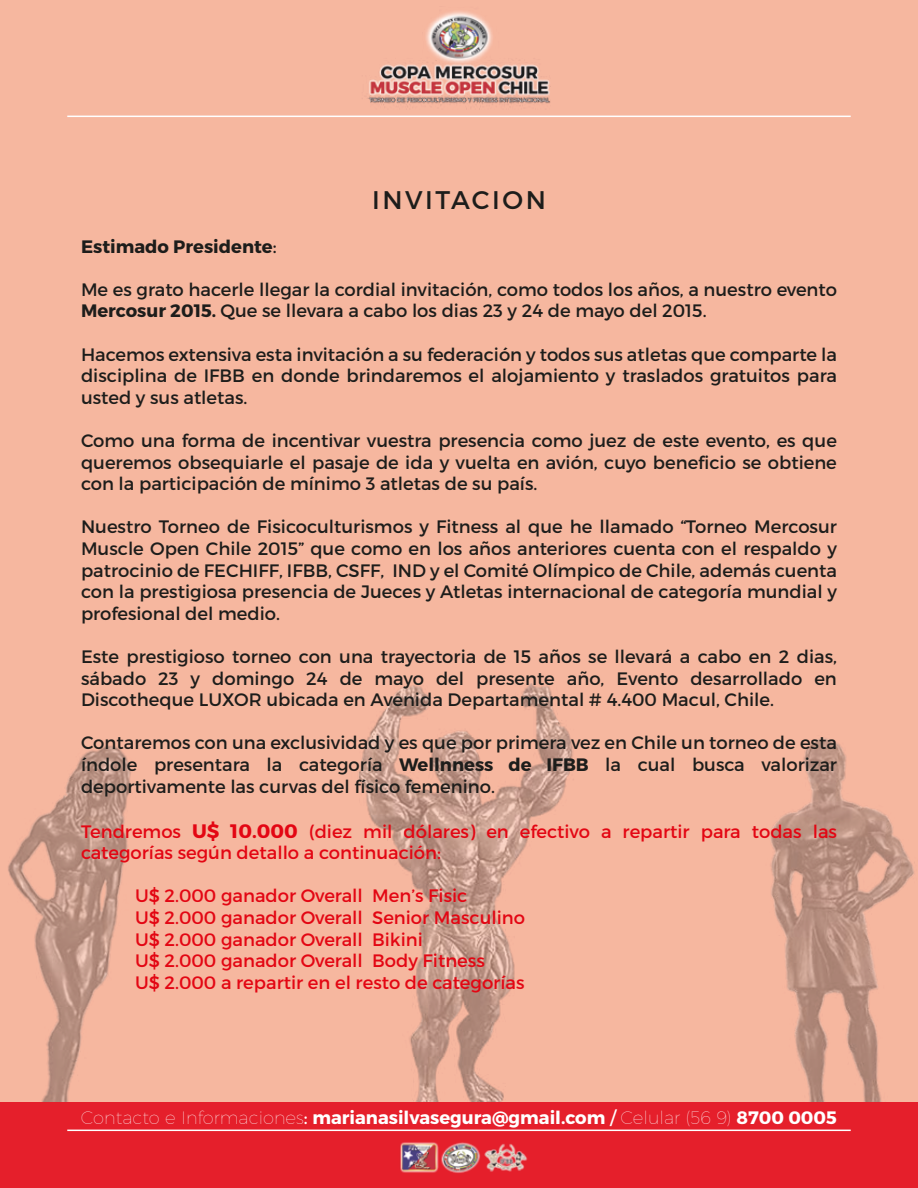
<style>
.page{position:relative;width:918px;height:1188px;background:#f6b79f}
.page>*{position:absolute;margin:0;border:0;box-sizing:border-box;transform-origin:0 0}
.t1{font:25.5px "Montserrat";letter-spacing:.1em;color:#1d1d1b}
.t2{font:18px/21.6px "Montserrat";color:#1d1d1b;text-align:justify}
.t3{font:18px/21.6px "Montserrat";color:#e30613}
.t4{font:700 18px "Montserrat";color:#fff}
.t5{font:700 18px "Montserrat";color:#1d1d1b}
.s1{font-weight:400}
.s2{font-weight:700}
.s3{font-weight:700;font-size:19.5px}
.s4{font-weight:100}
</style>
<div class="page">
<img style="left:353px;top:11px;width:212px;height:105px">
<hr style="left:67px;top:116px;width:784px;height:1px;background:#fff">
<img style="left:261px;top:683px;width:312px;height:420px">
<img style="left:666px;top:738px;width:252px;height:365px">
<img style="left:0;top:745px;width:261px;height:358px">
<div style="left:0;top:1103px;width:918px;height:85px;background:#e51f2b"></div>
<hr style="left:67px;top:1130px;width:784px;height:1px;background:#fff">
<img style="left:388px;top:874px;width:278px;height:299px">
<h1 class="t1" style="left:372px;top:185px;width:175px">INVITACION</h1>
<p class="t5" style="left:81px;top:235px;width:197px">Estimado Presidente<span class="s1">:</span></p>
<p class="t2" style="left:81px;top:279px;width:758px">Me es grato hacerle llegar la cordial invitación, como todos los años, a nuestro evento<br><span class="s2">Mercosur 2015.</span> Que se llevara a cabo los dias 23 y 24 de mayo del 2015.</p>
<p class="t2" style="left:81px;top:343px;width:758px">Hacemos extensiva esta invitación a su federación y todos sus atletas que comparte la disciplina de IFBB en donde brindaremos el alojamiento y traslados gratuitos para usted y sus atletas.</p>
<p class="t2" style="left:81px;top:430px;width:757px">Como una forma de incentivar vuestra presencia como juez de este evento, es que queremos obsequiarle el pasaje de ida y vuelta en avión, cuyo beneficio se obtiene con la participación de mínimo 3 atletas de su país.</p>
<p class="t2" style="left:81px;top:516px;width:758px">Nuestro Torneo de Fisicoculturismos y Fitness al que he llamado “Torneo Mercosur Muscle Open Chile 2015” que como en los años anteriores cuenta con el respaldo y patrocinio de FECHIFF, IFBB, CSFF, IND y el Comité Olímpico de Chile, además cuenta con la prestigiosa presencia de Jueces y Atletas internacional de categoría mundial y profesional del medio.</p>
<p class="t2" style="left:81px;top:646px;width:758px">Este prestigioso torneo con una trayectoria de 15 años se llevará a cabo en 2 dias, sábado 23 y domingo 24 de mayo del presente año, Evento desarrollado en Discotheque LUXOR ubicada en Avenida Departamental # 4.400 Macul, Chile.</p>
<p class="t2" style="left:81px;top:732px;width:758px">Contaremos con una exclusividad y es que por primera vez en Chile un torneo de esta índole presentara la categoría <span class="s2">Wellnness de IFBB</span> la cual busca valorizar deportivamente las curvas del físico femenino.</p>
<p class="t3" style="left:81px;top:820px;width:758px">Tendremos <span class="s3">U$ 10.000</span> (diez mil dólares) en efectivo a repartir para todas las categorías según detallo a continuación:</p>
<p class="t3" style="left:135px;top:885px;width:392px">U$ 2.000 ganador Overall Men’s Fisic<br>U$ 2.000 ganador Overall Senior Masculino U$ 2.000 ganador Overall Bikini<br>U$ 2.000 ganador Overall Body Fitness<br>U$ 2.000 a repartir en el resto de categorías</p>
<p class="t4" style="left:81px;top:1106px;width:758px"><span class="s4">Contacto e Informaciones</span><span class="s1">:</span> marianasilvasegura@gmail.com <span class="s1">/</span> <span class="s4">Celular (56 9)</span> 8700 0005</p>
</div>
